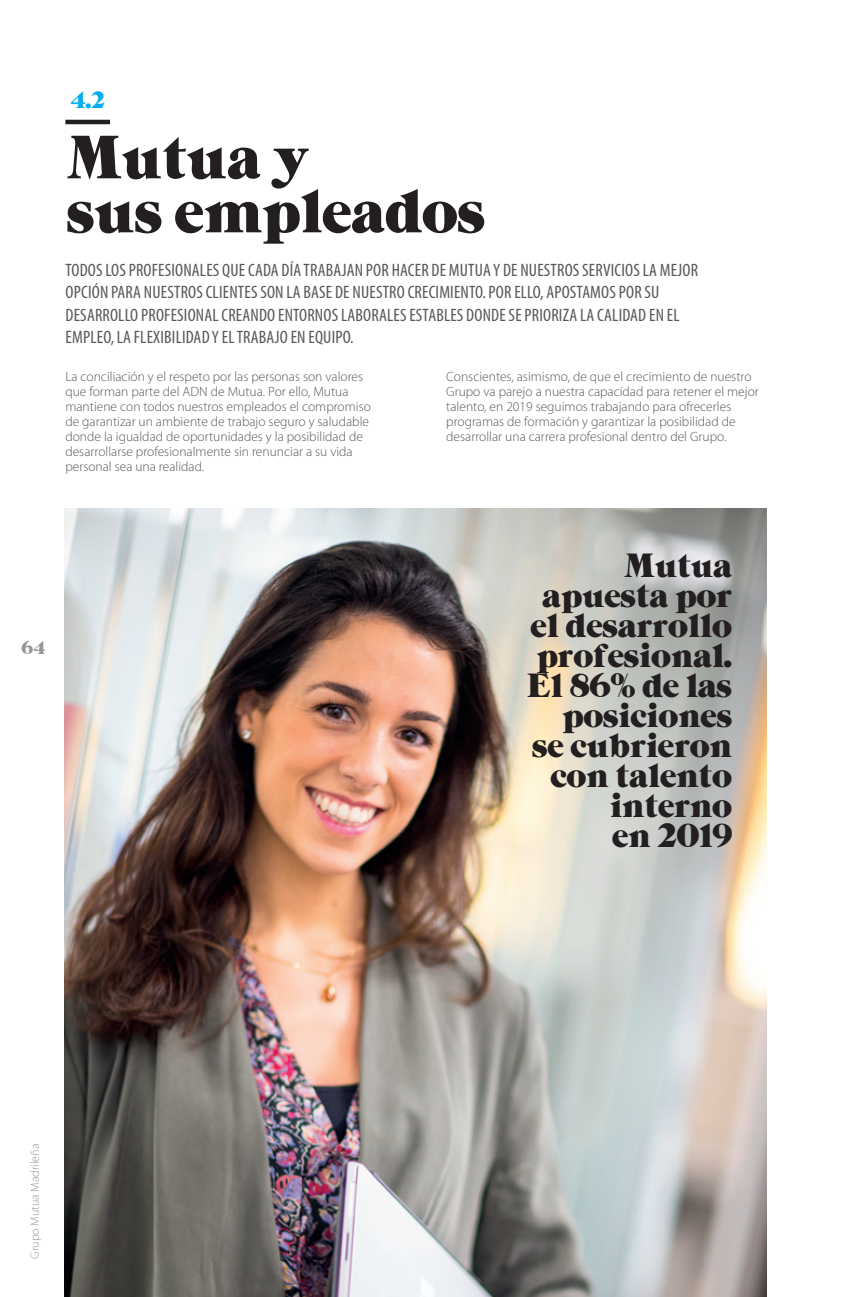
<style>
.page{position:relative;width:851px;height:1297px;background:#fff}
.page>*{position:absolute;margin:0;border:0;box-sizing:border-box;transform-origin:0 0}
.t1{font:54px/54px "Grouch";letter-spacing:-.05em;color:#231f20}
.t2{font:30px/30px "Grouch";letter-spacing:-.05em;color:#231f20;text-align:right}
.t3{font:21px "Grouch";color:#00aeef}
.t4{font:condensed 18px/22.5px "Myriad Pro";letter-spacing:.01em;color:#57585a}
.t5{font:16.5px "Grouch";color:#939598}
.t6{font:300 13.5px/15px "Myriad Pro";color:#57585a}
.t7{font:300 12px "Myriad Pro";color:#939598}
</style>
<div class="page">
<img style="left:64px;top:509px;width:702px;height:788px">
<hr style="left:65px;top:120px;width:45px;height:4px;background:#231f20">
<h3 class="t3" style="left:70px;top:85px;width:37px">4.2</h3>
<h1 class="t1" style="left:65px;top:129px;width:422px">Mutua y<br>sus empleados</h1>
<p class="t4" style="left:66px;top:258px;width:634px">TODOS LOS PROFESIONALES QUE CADA DÍA TRABAJAN POR HACER DE MUTUA Y DE NUESTROS SERVICIOS LA MEJOR OPCIÓN PARA NUESTROS CLIENTES SON LA BASE DE NUESTRO CRECIMIENTO. POR ELLO, APOSTAMOS POR SU DESARROLLO PROFESIONAL CREANDO ENTORNOS LABORALES ESTABLES DONDE SE PRIORIZA LA CALIDAD EN EL EMPLEO, LA FLEXIBILIDAD Y EL TRABAJO EN EQUIPO.</p>
<p class="t6" style="left:65px;top:369px;width:307px">La conciliación y el respeto por las personas son valores que forman parte del ADN de Mutua. Por ello, Mutua mantiene con todos nuestros empleados el compromiso de garantizar un ambiente de trabajo seguro y saludable donde la igualdad de oportunidades y la posibilidad de desarrollarse profesionalmente sin renunciar a su vida personal sea una realidad.</p>
<p class="t6" style="left:446px;top:369px;width:314px">Conscientes, asimismo, de que el crecimiento de nuestro Grupo va parejo a nuestra capacidad para retener el mejor talento, en 2019 seguimos trabajando para ofrecerles programas de formación y garantizar la posibilidad de desarrollar una carrera profesional dentro del Grupo.</p>
<p class="t5" style="left:21px;top:636px;width:26px">64</p>
<h2 class="t2" style="left:527px;top:550px;width:207px">Mutua apuesta por el desarrollo profesional.<br>El 86% de las posiciones se cubrieron con talento interno<br>en 2019</h2>
<p class="t7" style="left:28px;top:1259px;width:116px;rotate:-90deg">Grupo Mutua Madrileña</p>
</div>
